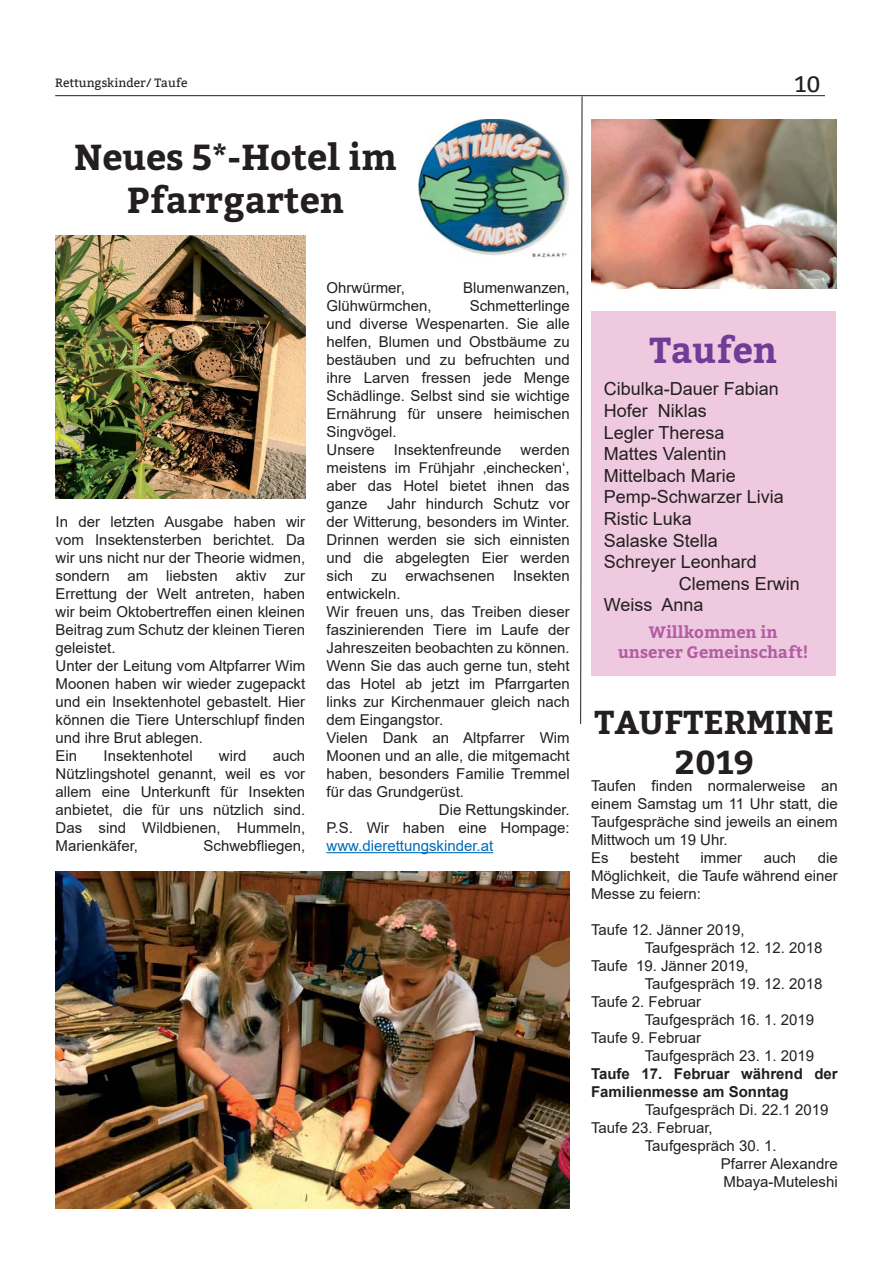
<style>
.page{position:relative;width:893px;height:1263px;background:#fff}
.page>*{position:absolute;margin:0;border:0;box-sizing:border-box;transform-origin:0 0}
.t1{font:700 36px/43.2px "Bitter";color:#231f20;text-align:center}
.t2{font:700 36px "Bitter";color:#6f3c97}
.t3{font:700 33px/39.6px "Bitter";color:#231f20;text-align:center}
.t4{font:22.5px "Bitter";color:#231f20}
.t5{font:18px "Arial";color:#231f20}
.t6{font:700 16.5px/19.8px "Bitter";color:#b35da4;text-align:center}
.t7{font:15px/18px "Arial";color:#231f20}
.t8{font:700 15px/18px "Arial";color:#231f20}
.t9{font:15px "Arial";color:#006bb6}
.t10{font:12px "Bitter";color:#231f20}
</style>
<div class="page">
<hr style="left:55px;top:95px;width:770px;height:1px;background:#231f20">
<div style="left:591px;top:311px;width:244px;height:364px;background:#eec9df"></div>
<svg style="left:580px;top:96px;width:2px;height:628px"></svg>
<img style="left:591px;top:119px;width:246px;height:169px">
<img style="left:419px;top:119px;width:150px;height:139px">
<hr style="left:326px;top:852px;width:167px;height:1px;background:#006bb6">
<img style="left:56px;top:872px;width:514px;height:336px">
<img style="left:55px;top:236px;width:250px;height:262px">
<p class="t10" style="left:55px;top:76px;width:134px">Rettungskinder/ Taufe</p>
<h1 class="t1" style="left:74px;top:134px;width:324px">Neues 5*-Hotel im<br>Pfarrgarten</h1>
<h3 class="t4" style="left:795px;top:71px;width:28px">10</h3>
<p class="t7" style="left:56px;top:512px;width:251px">In der letzten Ausgabe haben wir vom Insektensterben berichtet. Da wir uns nicht nur der Theorie widmen, sondern am liebsten aktiv zur<br>Errettung der Welt antreten, haben wir beim Oktobertreffen einen kleinen<br>Beitrag zum Schutz der kleinen Tieren geleistet.<br>Unter der Leitung vom Altpfarrer Wim<br>Moonen haben wir wieder zugepackt und ein Insektenhotel gebastelt. Hier können die Tiere Unterschlupf finden und ihre Brut ablegen.<br>Ein</p>
<p class="t7" style="left:56px;top:746px;width:251px;text-align:justify;text-indent:217px">auch Nützlingshotel genannt, weil es vor allem eine Unterkunft für Insekten anbietet, die für uns nützlich sind.<br>Das sind Wildbienen, Hummeln, Marienkäfer,</p>
<p class="t7" style="left:103px;top:746px;width:91px">Insektenhotel</p>
<p class="t7" style="left:219px;top:746px;width:29px">wird</p>
<p class="t7" style="left:203px;top:836px;width:103px">Schwebfliegen,</p>
<p class="t7" style="left:326px;top:279px;width:80px">Ohrwürmer,</p>
<p class="t7" style="left:463px;top:279px;width:108px">Blumenwanzen,</p>
<p class="t7" style="left:326px;top:297px;width:107px">Glühwürmchen,</p>
<p class="t7" style="left:326px;top:297px;width:245px;text-indent:143px">Schmetterlinge und diverse Wespenarten. Sie alle helfen, Blumen und Obstbäume zu bestäuben und zu befruchten und ihre Larven fressen jede Menge<br>Schädlinge. Selbst sind sie wichtige<br>Ernährung für unsere heimischen<br>Singvögel.<br>Unsere</p>
<p class="t7" style="left:394px;top:441px;width:109px">Insektenfreunde</p>
<p class="t7" style="left:326px;top:441px;width:245px;text-align:justify;text-indent:194px">werden meistens im Frühjahr ‚einchecken‘, aber das Hotel bietet ihnen das ganze</p>
<p class="t7" style="left:387px;top:495px;width:184px">Jahr hindurch Schutz vor</p>
<p class="t7" style="left:326px;top:513px;width:245px">der Witterung, besonders im Winter.</p>
<p class="t7" style="left:326px;top:531px;width:245px">Drinnen werden sie sich einnisten</p>
<p class="t7" style="left:326px;top:549px;width:245px">und die abgelegten Eier werden</p>
<p class="t7" style="left:326px;top:567px;width:245px">sich zu erwachsenen Insekten</p>
<p class="t7" style="left:326px;top:585px;width:76px">entwickeln.</p>
<p class="t7" style="left:326px;top:603px;width:245px">Wir freuen uns, das Treiben dieser</p>
<p class="t7" style="left:326px;top:621px;width:245px">faszinierenden Tiere im Laufe der</p>
<p class="t7" style="left:326px;top:639px;width:245px">Jahreszeiten beobachten zu können.</p>
<p class="t7" style="left:326px;top:657px;width:245px">Wenn Sie das auch gerne tun, steht</p>
<p class="t7" style="left:326px;top:675px;width:245px">das Hotel ab jetzt im Pfarrgarten</p>
<p class="t7" style="left:326px;top:693px;width:245px">links zur Kirchenmauer gleich nach</p>
<p class="t7" style="left:326px;top:711px;width:118px">dem Eingangstor.</p>
<p class="t7" style="left:326px;top:729px;width:245px">Vielen Dank an Altpfarrer Wim</p>
<p class="t7" style="left:326px;top:747px;width:245px">Moonen und an alle, die mitgemacht</p>
<p class="t7" style="left:326px;top:765px;width:245px">haben, besonders Familie Tremmel</p>
<p class="t7" style="left:326px;top:783px;width:139px">für das Grundgerüst.</p>
<p class="t7" style="left:439px;top:801px;width:132px">Die Rettungskinder.</p>
<p class="t7" style="left:326px;top:819px;width:245px">P.S. Wir haben eine Hompage:</p>
<p class="t9" style="left:326px;top:838px;width:168px">www.dierettungskinder.at</p>
<h1 class="t2" style="left:649px;top:324px;width:129px">Taufen</h1>
<p class="t5" style="left:604px;top:379px;width:177px">Cibulka-Dauer Fabian</p>
<p class="t5" style="left:604px;top:401px;width:104px">Hofer Niklas</p>
<p class="t5" style="left:604px;top:422px;width:122px">Legler Theresa</p>
<p class="t5" style="left:604px;top:444px;width:124px">Mattes Valentin</p>
<p class="t5" style="left:604px;top:466px;width:134px">Mittelbach Marie</p>
<p class="t5" style="left:604px;top:487px;width:182px">Pemp-Schwarzer Livia</p>
<p class="t5" style="left:604px;top:509px;width:90px">Ristic Luka</p>
<p class="t5" style="left:604px;top:530px;width:116px">Salaske Stella</p>
<p class="t5" style="left:604px;top:552px;width:155px">Schreyer Leonhard</p>
<p class="t5" style="left:679px;top:574px;width:123px">Clemens Erwin</p>
<p class="t5" style="left:604px;top:595px;width:101px">Weiss Anna</p>
<p class="t6" style="left:618px;top:622px;width:192px">Willkommen in unserer Gemeinschaft!</p>
<h2 class="t3" style="left:594px;top:701px;width:241px">TAUFTERMINE<br>2019</h2>
<p class="t7" style="left:591px;top:777px;width:248px">Taufen finden normalerweise an einem Samstag um 11 Uhr statt, die<br>Taufgespräche sind jeweils an einem<br>Mittwoch um 19 Uhr.<br>Es</p>
<p class="t7" style="left:591px;top:849px;width:248px;text-align:justify;text-indent:227px">die Möglichkeit, die Taufe während einer Messe zu feiern:</p>
<p class="t7" style="left:591px;top:921px;width:155px">Taufe 12. Jänner 2019,</p>
<p class="t7" style="left:645px;top:939px;width:179px">Taufgespräch 12. 12. 2018</p>
<p class="t7" style="left:591px;top:957px;width:159px">Taufe 19. Jänner 2019,</p>
<p class="t7" style="left:645px;top:975px;width:179px">Taufgespräch 19. 12. 2018</p>
<p class="t7" style="left:591px;top:993px;width:112px">Taufe 2. Februar</p>
<p class="t7" style="left:645px;top:1011px;width:171px">Taufgespräch 16. 1. 2019</p>
<p class="t7" style="left:591px;top:1029px;width:112px">Taufe 9. Februar</p>
<p class="t7" style="left:645px;top:1047px;width:171px">Taufgespräch 23. 1. 2019</p>
<p class="t8" style="left:591px;top:1065px;width:248px">Taufe 17. Februar während der<br>Familienmesse am Sonntag</p>
<p class="t7" style="left:645px;top:1101px;width:185px">Taufgespräch Di. 22.1 2019</p>
<p class="t7" style="left:591px;top:1119px;width:123px">Taufe 23. Februar,</p>
<p class="t7" style="left:645px;top:1137px;width:133px">Taufgespräch 30. 1.</p>
<p class="t7" style="left:721px;top:1155px;width:118px">Pfarrer Alexandre</p>
<p class="t7" style="left:723px;top:1173px;width:116px">Mbaya-Muteleshi</p>
<p class="t7" style="left:630px;top:849px;width:51px">besteht</p>
<p class="t7" style="left:701px;top:849px;width:43px">immer</p>
<p class="t7" style="left:764px;top:849px;width:34px">auch</p>
</div>
